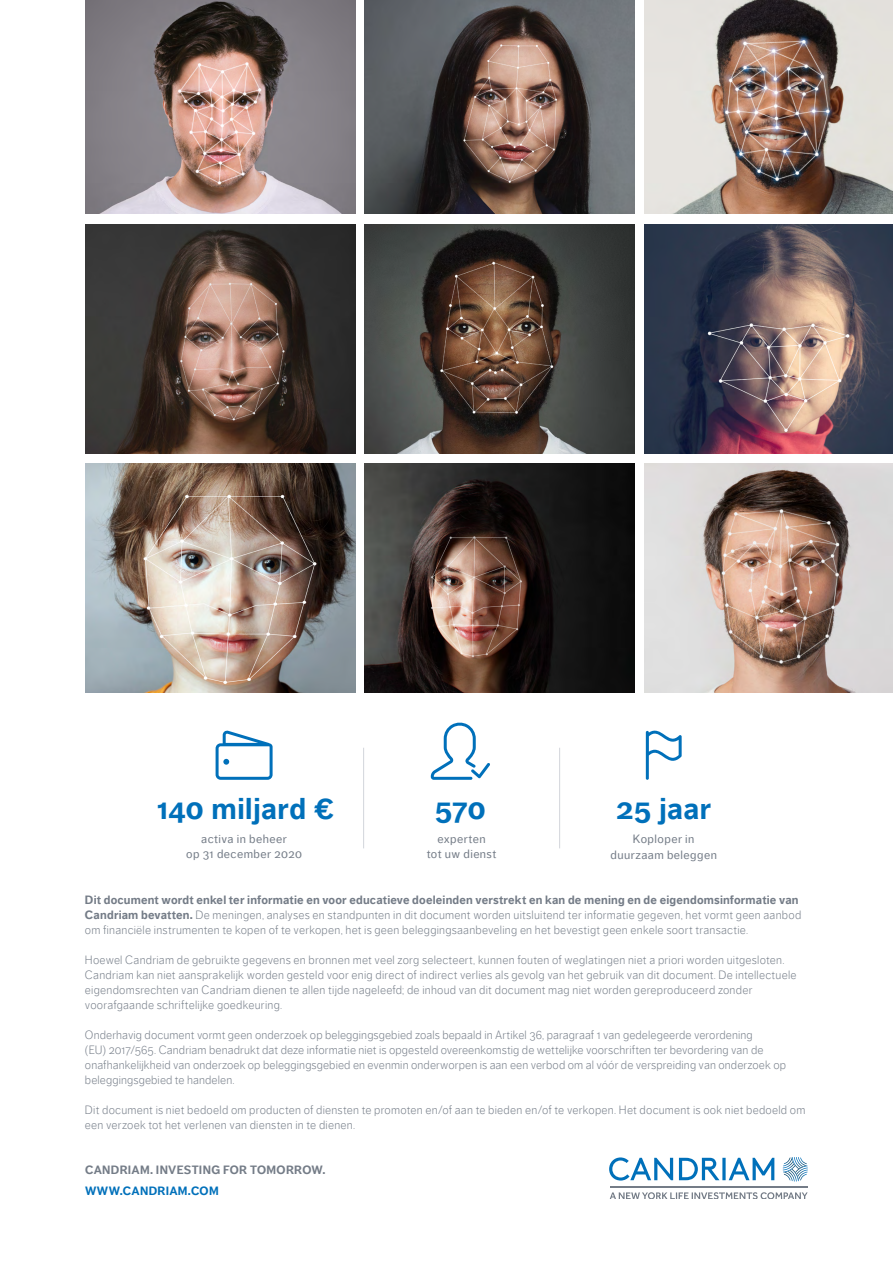
<style>
.page{position:relative;width:893px;height:1263px;background:#fff}
.page>*{position:absolute;margin:0;border:0;box-sizing:border-box;transform-origin:0 0}
.t1{font:700 30px "Dagny Web W03";letter-spacing:.015em;color:#0070ba}
.t2{font:300 12px/15px "Dagny Web W03";letter-spacing:.015em;color:#747c87}
.t3{font:12px/15px "Dagny Web W03";letter-spacing:.04em;color:#747c87;text-align:center}
.t4{font:700 12px "Dagny Web W03";letter-spacing:.02em;color:#747c87}
.t5{font:700 12px "Dagny Web W03";letter-spacing:.02em;color:#0070ba}
.s1{font-weight:700}
</style>
<div class="page">
<img style="left:365px;top:224px;width:270px;height:229px">
<img style="left:365px;top:0;width:270px;height:214px">
<img style="left:85px;top:0;width:270px;height:214px">
<img style="left:85px;top:224px;width:270px;height:229px">
<img style="left:365px;top:464px;width:270px;height:228px">
<img style="left:85px;top:464px;width:270px;height:228px">
<img style="left:644px;top:0;width:249px;height:214px">
<img style="left:644px;top:224px;width:249px;height:229px">
<img style="left:644px;top:464px;width:249px;height:228px">
<svg style="left:783px;top:1157px;width:25px;height:24px"></svg>
<svg style="left:610px;top:1192px;width:198px;height:7px"></svg>
<hr style="left:610px;top:1187px;width:198px;height:1px;background:#747c87">
<svg style="left:609px;top:1157px;width:165px;height:23px"></svg>
<hr style="left:363px;top:748px;width:1px;height:100px;background:#d2d5db">
<hr style="left:559px;top:748px;width:1px;height:100px;background:#d2d5db">
<svg style="left:431px;top:722px;width:59px;height:58px"></svg>
<svg style="left:216px;top:730px;width:57px;height:50px"></svg>
<svg style="left:646px;top:730px;width:36px;height:50px"></svg>
<h1 class="t1" style="left:157px;top:791px;width:179px">140 miljard €</h1>
<p class="t3" style="left:186px;top:831px;width:117px">activa in beheer<br>op 31 december 2020</p>
<h1 class="t1" style="left:435px;top:791px;width:52px">570</h1>
<p class="t3" style="left:427px;top:831px;width:71px">experten<br>tot uw dienst</p>
<h1 class="t1" style="left:616px;top:791px;width:96px">25 jaar</h1>
<p class="t3" style="left:611px;top:830px;width:108px;line-height:16.5px">Koploper in duurzaam beleggen</p>
<p class="t2" style="left:85px;top:893px;width:718px"><span class="s1">Dit document wordt enkel ter informatie en voor educatieve doeleinden verstrekt en kan de mening en de eigendomsinformatie van<br>Candriam bevatten.</span> De meningen, analyses en standpunten in dit document worden uitsluitend ter informatie gegeven, het vormt geen aanbod om financiële instrumenten te kopen of te verkopen, het is geen beleggingsaanbeveling en het bevestigt geen enkele soort transactie.</p>
<p class="t2" style="left:85px;top:953px;width:713px">Hoewel Candriam de gebruikte gegevens en bronnen met veel zorg selecteert, kunnen fouten of weglatingen niet a priori worden uitgesloten.<br>Candriam kan niet aansprakelijk worden gesteld voor enig direct of indirect verlies als gevolg van het gebruik van dit document. De intellectuele eigendomsrechten van Candriam dienen te allen tijde nageleefd; de inhoud van dit document mag niet worden gereproduceerd zonder voorafgaande schriftelijke goedkeuring.</p>
<p class="t2" style="left:85px;top:1028px;width:703px">Onderhavig document vormt geen onderzoek op beleggingsgebied zoals bepaald in Artikel 36, paragraaf 1 van gedelegeerde verordening<br>(EU) 2017/565. Candriam benadrukt dat deze informatie niet is opgesteld overeenkomstig de wettelijke voorschriften ter bevordering van de onafhankelijkheid van onderzoek op beleggingsgebied en evenmin onderworpen is aan een verbod om al vóór de verspreiding van onderzoek op beleggingsgebied te handelen.</p>
<p class="t2" style="left:85px;top:1103px;width:722px">Dit document is niet bedoeld om producten of diensten te promoten en/of aan te bieden en/of te verkopen. Het document is ook niet bedoeld om een verzoek tot het verlenen van diensten in te dienen.</p>
<p class="t4" style="left:85px;top:1162px;width:242px">CANDRIAM. INVESTING FOR TOMORROW.</p>
<p class="t5" style="left:85px;top:1183px;width:135px">WWW.CANDRIAM.COM</p>
</div>
